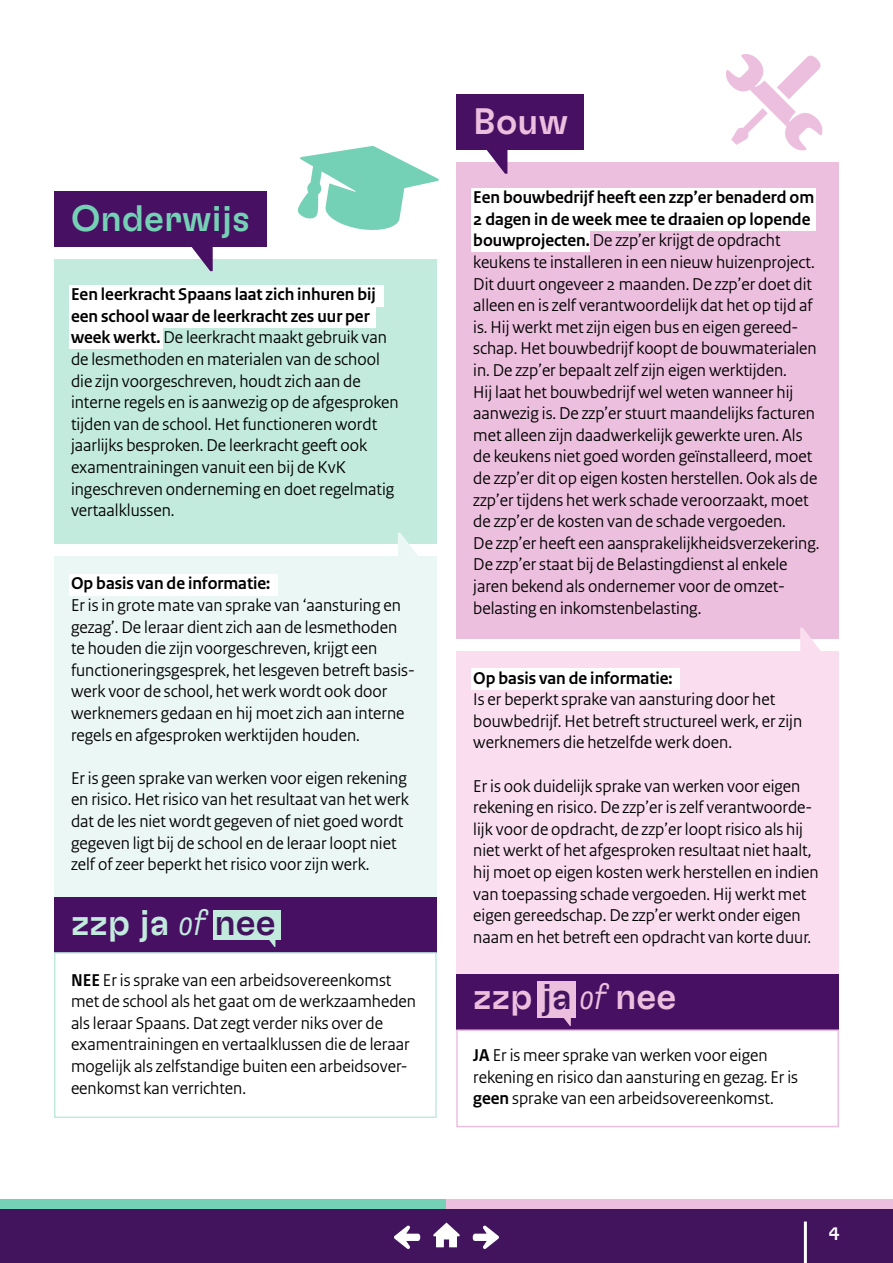
<style>
.page{position:relative;width:893px;height:1263px;background:#fff}
.page>*{position:absolute;margin:0;border:0;box-sizing:border-box;transform-origin:0 0}
.t1{font:500 36.75px "GT Flexa Trial";color:#edbfde}
.t2{font:500 36.75px "GT Flexa Trial";color:#c2ebde}
.t3{font:500 36.75px "GT Flexa Trial";color:#75d1b5}
.t4{font:18px/21.6px "Rijksoverheid Sans";color:#000}
.t5{font:700 18px "Rijksoverheid Sans";color:#000}
.t6{font:500 18px "GT Flexa Trial";color:#fff}
.s1{font-weight:700}
.s2{font-family:"GT Flexa Trial Cm Lt It";font-weight:400}
.s3{color:#42145e}
</style>
<div class="page">
<div style="left:54px;top:191px;width:213px;height:55px;background:#481063"></div>
<div style="left:456px;top:94px;width:128px;height:55px;background:#481063"></div>
<div style="left:54px;top:557px;width:383px;height:340px;background:#ebf7f5"></div>
<div style="left:456px;top:651px;width:383px;height:323px;background:#fadef0"></div>
<div style="left:54px;top:897px;width:383px;height:55px;background:#481063"></div>
<div style="left:456px;top:974px;width:383px;height:55px;background:#481063"></div>
<div style="left:54px;top:259px;width:383px;height:285px;background:#c2ebde"></div>
<div style="left:456px;top:162px;width:383px;height:476px;background:#edbfde"></div>
<div style="left:54px;top:952px;width:383px;height:166px;border:2px solid #c2ebde"></div>
<div style="left:456px;top:1029px;width:383px;height:98px;border:2px solid #edbfde"></div>
<svg style="left:191px;top:246px;width:22px;height:25px"></svg>
<svg style="left:486px;top:149px;width:21px;height:25px"></svg>
<div style="left:69px;top:574px;width:209px;height:21px;background:#fff"></div>
<div style="left:472px;top:668px;width:208px;height:22px;background:#fff"></div>
<div style="left:69px;top:285px;width:315px;height:21px;background:#fff"></div>
<div style="left:472px;top:188px;width:344px;height:21px;background:#fff"></div>
<div style="left:69px;top:306px;width:306px;height:21px;background:#fff"></div>
<div style="left:472px;top:209px;width:344px;height:21px;background:#fff"></div>
<div style="left:69px;top:327px;width:94px;height:22px;background:#fff"></div>
<svg style="left:398px;top:533px;width:21px;height:24px"></svg>
<svg style="left:800px;top:628px;width:22px;height:23px"></svg>
<div style="left:213px;top:910px;width:67px;height:29px;background:#c2ebde"></div>
<svg style="left:268px;top:939px;width:7px;height:8px"></svg>
<div style="left:537px;top:981px;width:39px;height:37px;background:#edbfde"></div>
<svg style="left:564px;top:1018px;width:7px;height:8px"></svg>
<div style="left:472px;top:230px;width:118px;height:22px;background:#fff"></div>
<svg style="left:297px;top:146px;width:142px;height:84px"></svg>
<svg style="left:726px;top:54px;width:97px;height:97px"></svg>
<div style="left:0;top:1210px;width:893px;height:53px;background:#42145e"></div>
<hr style="left:804px;top:1221px;width:3px;height:42px;background:#fff">
<svg style="left:473px;top:1225px;width:26px;height:24px"></svg>
<svg style="left:394px;top:1225px;width:26px;height:24px"></svg>
<svg style="left:433px;top:1223px;width:27px;height:24px"></svg>
<div style="left:0;top:1199px;width:446px;height:10px;background:#75d1b5"></div>
<div style="left:446px;top:1199px;width:447px;height:10px;background:#edbfde"></div>
<h1 class="t3" style="left:71px;top:205px;width:181px">Onderwijs</h1>
<p class="t4" style="left:71px;top:284px;width:329px"><span class="s1">Een leerkracht Spaans laat zich inhuren bij een school waar de leerkracht zes uur per week werkt.</span> De leerkracht maakt gebruik van de lesmethoden en materialen van de school die zijn voorgeschreven, houdt zich aan de interne regels en is aanwezig op de afgesproken tijden van de school. Het functioneren wordt jaarlijks besproken. De leerkracht geeft ook examentrainingen vanuit een bij de KvK ingeschreven onderneming en doet regelmatig vertaalklussen.</p>
<p class="t5" style="left:71px;top:573px;width:201px">Op basis van de informatie:</p>
<p class="t4" style="left:71px;top:594px;width:343px">Er is in grote mate van sprake van ‘aansturing en gezag’. De leraar dient zich aan de lesmethoden te houden die zijn voorgeschreven, krijgt een functioneringsgesprek, het lesgeven betreft basis&shy;werk voor de school, het werk wordt ook door werknemers gedaan en hij moet zich aan interne regels en afgesproken werktijden houden.</p>
<p class="t4" style="left:71px;top:767px;width:339px">Er is geen sprake van werken voor eigen rekening en risico. Het risico van het resultaat van het werk dat de les niet wordt gegeven of niet goed wordt gegeven ligt bij de school en de leraar loopt niet zelf of zeer beperkt het risico voor zijn werk.</p>
<h1 class="t2" style="left:71px;top:909px;width:206px">zzp ja <span class="s2">of</span> <span class="s3">nee</span></h1>
<p class="t4" style="left:71px;top:969px;width:347px"><span class="s1">NEE</span> Er is sprake van een arbeidsovereenkomst met de school als het gaat om de werkzaamheden als leraar Spaans. Dat zegt verder niks over de examentrainingen en vertaalklussen die de leraar mogelijk als zelfstandige buiten een arbeidsover&shy;eenkomst kan verrichten.</p>
<h1 class="t1" style="left:473px;top:108px;width:96px">Bouw</h1>
<p class="t4" style="left:473px;top:187px;width:348px"><span class="s1">Een bouwbedrijf heeft een zzp’er benaderd om 2 dagen in de week mee te draaien op lopende bouwprojecten.</span> De zzp’er krijgt de opdracht keukens te installeren in een nieuw huizenproject.<br>Dit duurt ongeveer 2 maanden. De zzp’er doet dit alleen en is zelf verantwoordelijk dat het op tijd af is. Hij werkt met zijn eigen bus en eigen gereed&shy;schap. Het bouwbedrijf koopt de bouwmaterialen in. De zzp’er bepaalt zelf zijn eigen werktijden.<br>Hij laat het bouwbedrijf wel weten wanneer hij aanwezig is. De zzp’er stuurt maandelijks facturen met alleen zijn daadwerkelijk gewerkte uren. Als de keukens niet goed worden geïnstalleerd, moet de zzp’er dit op eigen kosten herstellen. Ook als de zzp’er tijdens het werk schade veroorzaakt, moet de zzp’er de kosten van de schade vergoeden.<br>De zzp’er heeft een aansprakelijkheidsverzekering.<br>De zzp’er staat bij de Belastingdienst al enkele jaren bekend als ondernemer voor de omzet&shy;belasting en inkomstenbelasting.</p>
<p class="t5" style="left:473px;top:668px;width:201px">Op basis van de informatie:</p>
<p class="t4" style="left:473px;top:689px;width:330px">Is er beperkt sprake van aansturing door het bouwbedrijf. Het betreft structureel werk, er zijn werknemers die hetzelfde werk doen.</p>
<p class="t4" style="left:473px;top:775px;width:347px">Er is ook duidelijk sprake van werken voor eigen rekening en risico. De zzp’er is zelf verantwoorde&shy;lijk voor de opdracht, de zzp’er loopt risico als hij niet werkt of het afgesproken resultaat niet haalt, hij moet op eigen kosten werk herstellen en indien van toepassing schade vergoeden. Hij werkt met eigen gereedschap. De zzp’er werkt onder eigen naam en het betreft een opdracht van korte duur.</p>
<h1 class="t1" style="left:473px;top:982px;width:205px">zzp <span class="s3">ja</span> <span class="s2">of</span> nee</h1>
<p class="t4" style="left:473px;top:1045px;width:326px"><span class="s1">JA</span> Er is meer sprake van werken voor eigen rekening en risico dan aansturing en gezag. Er is <span class="s1">geen</span> sprake van een arbeidsovereenkomst.</p>
<p class="t6" style="left:829px;top:1227px;width:12px">4</p>
</div>
